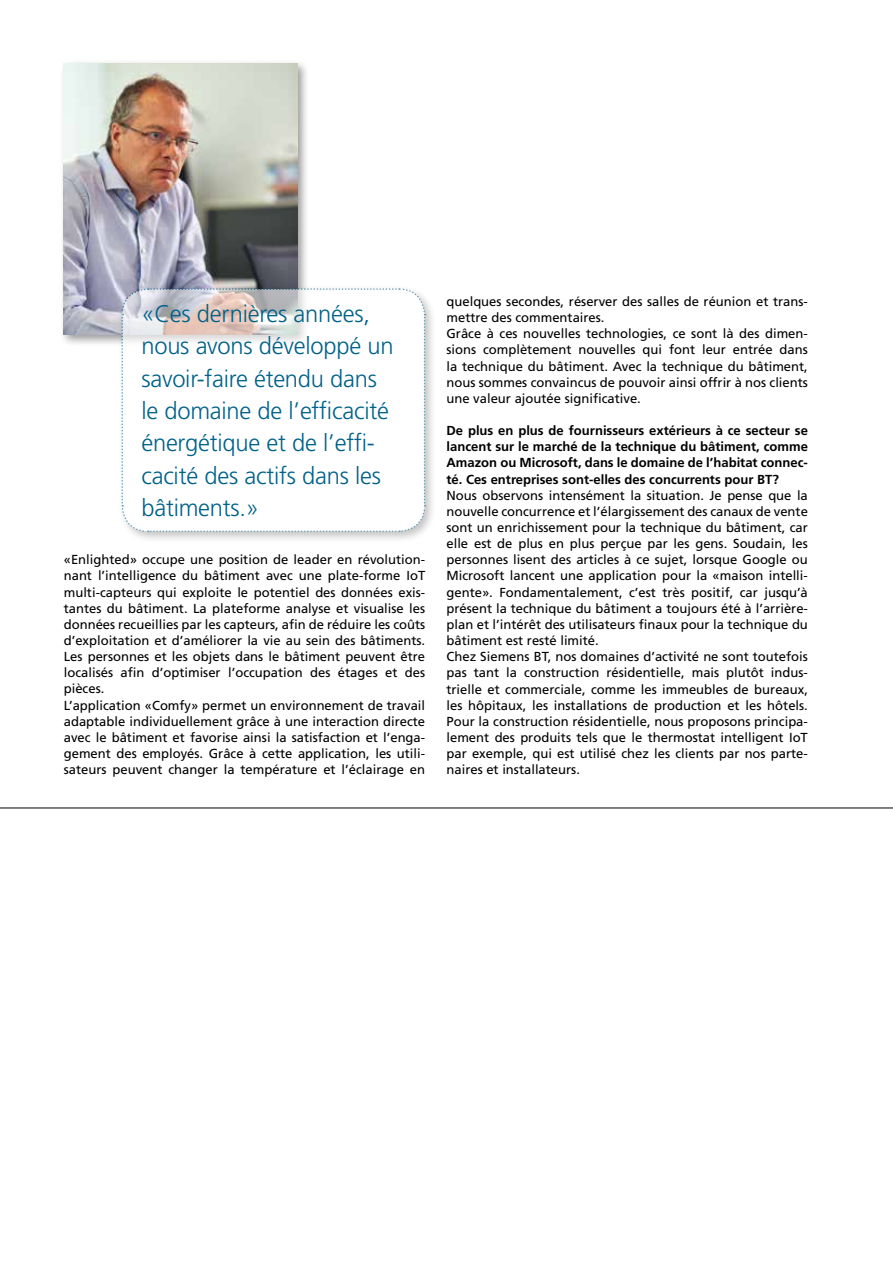
<style>
.page{position:relative;width:893px;height:1263px;background:#fff}
.page>*{position:absolute;margin:0;border:0;box-sizing:border-box;transform-origin:0 0}
.t1{font:300 24px/32.2px "Frutiger";letter-spacing:-.01em;color:#006189}
.t2{font:13.05px/16.2px "Frutiger";color:#000}
.t3{font:700 13.05px/16.2px "Frutiger";color:#000;text-align:justify}
</style>
<div class="page">
<div style="left:59px;top:59px;width:251px;height:287px;background:#000;opacity:.4"></div>
<img style="left:64px;top:64px;width:234px;height:271px">
<div style="left:117px;top:284px;width:320px;height:259px;background:#000;opacity:.4"></div>
<svg style="left:121px;top:288px;width:305px;height:245px"></svg>
<hr style="left:0;top:808px;width:893px;height:1px;background:#000">
<h1 class="t1" style="left:141px;top:298px;width:254px">«Ces dernières années, nous avons développé un savoir-faire étendu dans le domaine de l’efficacité énergétique et de l’effi&shy;cacité des actifs dans les bâtiments.»</h1>
<p class="t2" style="left:64px;top:552px;width:363px">«Enlighted» occupe une position de leader en révolution&shy;nant l’intelligence du bâtiment avec une plate-forme IoT multi-capteurs qui exploite le potentiel des données exis&shy;tantes du bâtiment. La plateforme analyse et visualise les données recueillies par les capteurs, afin de réduire les coûts d’exploitation et d’améliorer la vie au sein des bâtiments.<br>Les personnes et les objets dans le bâtiment peuvent être localisés afin d’optimiser l’occupation des étages et des pièces.<br>L’application «Comfy» permet un environnement de travail adaptable individuellement grâce à une interaction directe avec le bâtiment et favorise ainsi la satisfaction et l’enga&shy;gement des employés. Grâce à cette application, les utili&shy;sateurs peuvent changer la température et l’éclairage en</p>
<p class="t2" style="left:446px;top:293px;width:363px">quelques secondes, réserver des salles de réunion et trans&shy;mettre des commentaires.<br>Grâce à ces nouvelles technologies, ce sont là des dimen&shy;sions complètement nouvelles qui font leur entrée dans la technique du bâtiment. Avec la technique du bâtiment, nous sommes convaincus de pouvoir ainsi offrir à nos clients une valeur ajoutée significative.</p>
<p class="t3" style="left:446px;top:422px;width:363px">De plus en plus de fournisseurs extérieurs à ce secteur se lancent sur le marché de la technique du bâtiment, comme Amazon ou Microsoft, dans le domaine de l’habitat connec&shy;té. Ces entreprises sont-elles des concurrents pour BT?</p>
<p class="t2" style="left:446px;top:487px;width:363px">Nous observons intensément la situation. Je pense que la nouvelle concurrence et l’élargissement des canaux de vente sont un enrichissement pour la technique du bâtiment, car elle est de plus en plus perçue par les gens. Soudain, les personnes lisent des articles à ce sujet, lorsque Google ou Microsoft lancent une application pour la «maison intelli&shy;gente». Fondamentalement, c’est très positif, car jusqu’à présent la technique du bâtiment a toujours été à l’arrière&shy;plan et l’intérêt des utilisateurs finaux pour la technique du bâtiment est resté limité.<br>Chez Siemens BT, nos domaines d’activité ne sont toutefois pas tant la construction résidentielle, mais plutôt indus&shy;trielle et commerciale, comme les immeubles de bureaux, les hôpitaux, les installations de production et les hôtels.<br>Pour la construction résidentielle, nous proposons principa&shy;lement des produits tels que le thermostat intelligent IoT par exemple, qui est utilisé chez les clients par nos parte&shy;naires et installateurs.</p>
</div>
